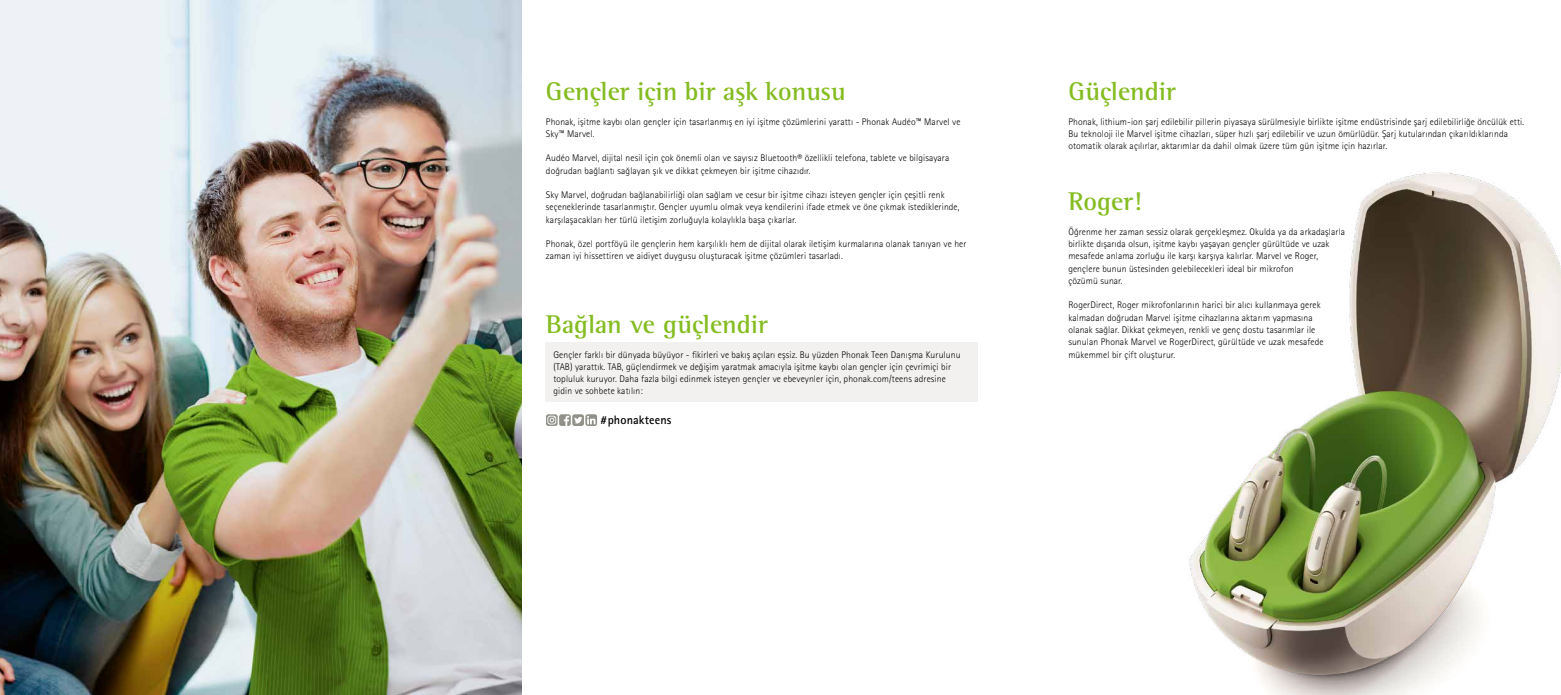
<style>
.page{position:relative;width:1561px;height:695px;background:#fff}
.page>*{position:absolute;margin:0;border:0;box-sizing:border-box;transform-origin:0 0}
.t1{font:700 26.25px "Rotis Semi Serif Pro";color:#85bc22}
.t2{font:700 12.25px "Rotis Sans Serif Pro";letter-spacing:.01em;color:#000}
.t3{font:300 9.62px/12.2px "Rotis Sans Serif Pro";letter-spacing:.01em;color:#000}
</style>
<div class="page">
<img style="left:1189px;top:172px;width:371px;height:522px">
<img style="left:0;top:0;width:521px;height:694px">
<div style="left:545px;top:342px;width:432px;height:59px;background:#f2f1f0"></div>
<svg style="left:546px;top:414px;width:11px;height:12px"></svg>
<svg style="left:547px;top:415px;width:9px;height:9px"></svg>
<div style="left:559px;top:414px;width:11px;height:12px;background:#919189;border-radius:2px"></div>
<svg style="left:585px;top:414px;width:12px;height:12px"></svg>
<svg style="left:564px;top:415px;width:31px;height:11px"></svg>
<h1 class="t1" style="left:546px;top:75px;width:301px">Gençler için bir aşk konusu</h1>
<p class="t3" style="left:546px;top:115px;width:416px">Phonak, işitme kaybı olan gençler için tasarlanmış en iyi işitme çözümlerini yarattı - Phonak Audéo™ Marvel ve<br>Sky™ Marvel.</p>
<p class="t3" style="left:546px;top:152px;width:405px">Audéo Marvel, dijital nesil için çok önemli olan ve sayısız Bluetooth® özellikli telefona, tablete ve bilgisayara doğrudan bağlantı sağlayan şık ve dikkat çekmeyen bir işitme cihazıdır.</p>
<p class="t3" style="left:546px;top:189px;width:415px">Sky Marvel, doğrudan bağlanabilirliği olan sağlam ve cesur bir işitme cihazı isteyen gençler için çeşitli renk seçeneklerinde tasarlanmıştır. Gençler uyumlu olmak veya kendilerini ifade etmek ve öne çıkmak istediklerinde, karşılaşacakları her türlü iletişim zorluğuyla kolaylıkla başa çıkarlar.</p>
<p class="t3" style="left:546px;top:238px;width:422px">Phonak, özel portföyü ile gençlerin hem karşılıklı hem de dijital olarak iletişim kurmalarına olanak tanıyan ve her zaman iyi hissettiren ve aidiyet duygusu oluşturacak işitme çözümleri tasarladı.</p>
<h1 class="t1" style="left:546px;top:308px;width:223px">Bağlan ve güçlendir</h1>
<p class="t3" style="left:553px;top:348px;width:408px">Gençler farklı bir dünyada büyüyor - fikirleri ve bakış açıları eşsiz. Bu yüzden Phonak Teen Danışma Kurulunu (TAB) yarattık. TAB, güçlendirmek ve değişim yaratmak amacıyla işitme kaybı olan gençler için çevrimiçi bir topluluk kuruyor. Daha fazla bilgi edinmek isteyen gençler ve ebeveynler için, phonak.com/teens adresine gidin ve sohbete katılın:</p>
<p class="t2" style="left:600px;top:412px;width:73px">#phonakteens</p>
<h1 class="t1" style="left:1068px;top:75px;width:109px">Güçlendir</h1>
<p class="t3" style="left:1068px;top:115px;width:457px">Phonak, lithium-ion şarj edilebilir pillerin piyasaya sürülmesiyle birlikte işitme endüstrisinde şarj edilebilirliğe öncülük etti.<br>Bu teknoloji ile Marvel işitme cihazları, süper hızlı şarj edilebilir ve uzun ömürlüdür. Şarj kutularından çıkarıldıklarında otomatik olarak açılırlar, aktarımlar da dahil olmak üzere tüm gün işitme için hazırlar.</p>
<h1 class="t1" style="left:1068px;top:185px;width:75px">Roger!</h1>
<p class="t3" style="left:1068px;top:225px;width:278px">Öğrenme her zaman sessiz olarak gerçekleşmez. Okulda ya da arkadaşlarla birlikte dışarıda olsun, işitme kaybı yaşayan gençler gürültüde ve uzak mesafede anlama zorluğu ile karşı karşıya kalırlar. Marvel ve Roger, gençlere bunun üstesinden gelebilecekleri ideal bir mikrofon<br>çözümü sunar.</p>
<p class="t3" style="left:1068px;top:299px;width:257px">RogerDirect, Roger mikrofonlarının harici bir alıcı kullanmaya gerek kalmadan doğrudan Marvel işitme cihazlarına aktarım yapmasına olanak sağlar. Dikkat çekmeyen, renkli ve genç dostu tasarımlar ile sunulan Phonak Marvel ve RogerDirect, gürültüde ve uzak mesafede mükemmel bir çift oluşturur.</p>
</div>
